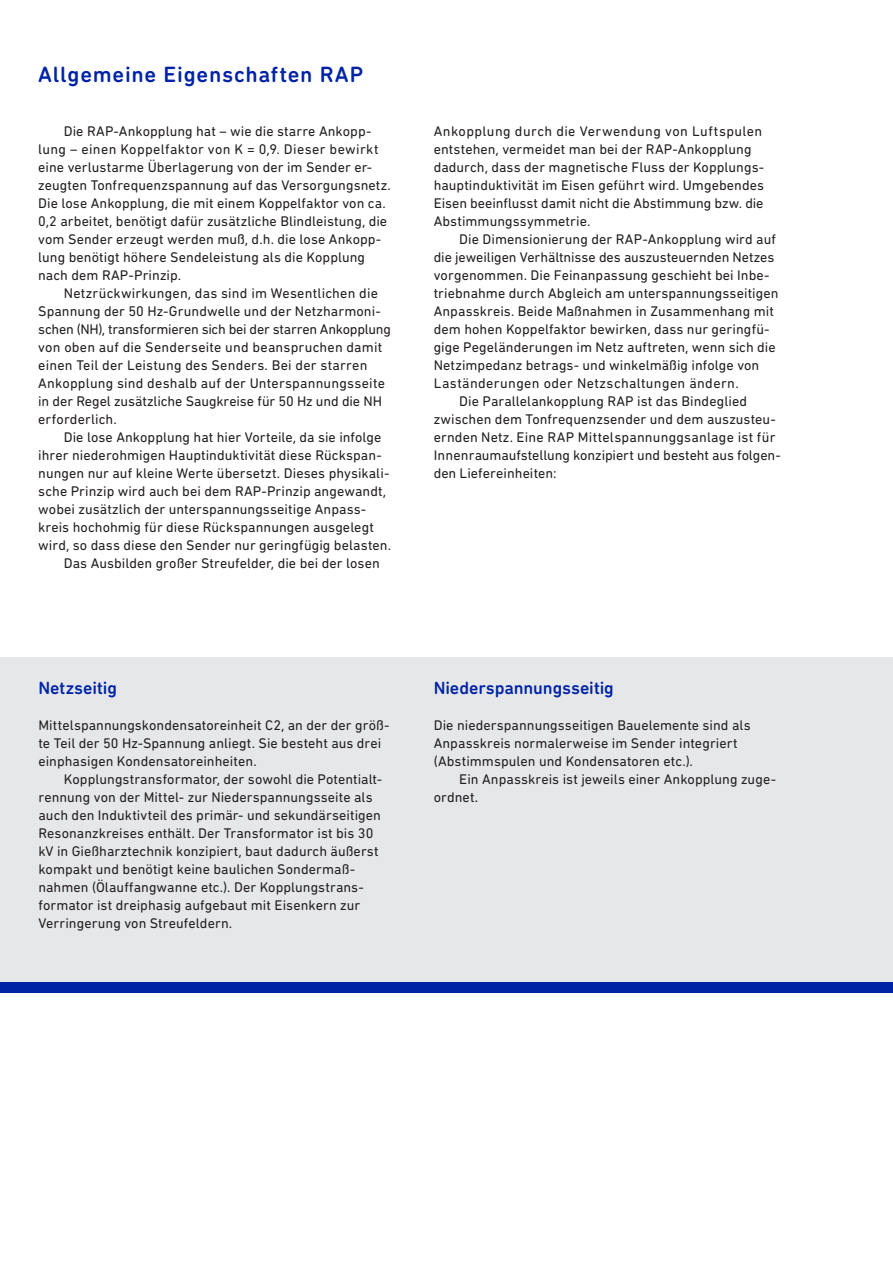
<style>
.page{position:relative;width:893px;height:1263px;background:#fff}
.page>*{position:absolute;margin:0;border:0;box-sizing:border-box;transform-origin:0 0}
.t1{font:500 22.5px "DIN Next Rounded LT Pro";letter-spacing:.035em;color:#0023a6}
.t2{font:500 18px "DIN Next Rounded LT Pro";letter-spacing:-.005em;color:#0023a6}
.t3{font:14.25px/18px "DIN Next Rounded LT Pro";letter-spacing:.005em;color:#231f20}
.s1{color:#020303}
</style>
<div class="page">
<div style="left:0;top:658px;width:893px;height:324px;background:#e6e7e9"></div>
<div style="left:0;top:982px;width:893px;height:10px;background:#0023a6"></div>
<p class="t1" style="left:38px;top:61px;width:326px">Allgemeine Eigenschaften RAP</p>
<p class="t3" style="left:38px;top:122px;width:354px;text-indent:26px">Die RAP-Ankopplung hat – wie die starre Ankopp&shy;lung – einen Koppelfaktor von K = 0,9. Dieser bewirkt eine verlustarme Überlagerung von der im Sender er&shy;zeugten Tonfrequenzspannung auf das Versorgungsnetz.<br>Die lose Ankopplung, die mit einem Koppelfaktor von ca.<br>0,2 arbeitet, benötigt dafür zusätzliche Blindleistung, die vom Sender erzeugt werden muß, d.h. die lose Ankopp&shy;lung benötigt höhere Sendeleistung als die Kopplung nach dem RAP-Prinzip.</p>
<p class="t3" style="left:38px;top:284px;width:354px;text-indent:26px">Netzrückwirkungen, das sind im Wesentlichen die Spannung der 50 Hz-Grundwelle und der Netzharmoni&shy;schen (NH), transformieren sich bei der starren Ankopplung von oben auf die Senderseite und beanspruchen damit einen Teil der Leistung des Senders. Bei der starren Ankopplung sind deshalb auf der Unterspannungsseite in der Regel zusätzliche Saugkreise für 50 Hz und die NH erforderlich.</p>
<p class="t3" style="left:38px;top:428px;width:354px;text-indent:26px">Die lose Ankopplung hat hier Vorteile, da sie infolge ihrer niederohmigen Hauptinduktivität diese Rückspan&shy;nungen nur auf kleine Werte übersetzt. Dieses physikali&shy;sche Prinzip wird auch bei dem RAP-Prinzip angewandt, wobei zusätzlich der unterspannungsseitige Anpass&shy;kreis hochohmig für diese Rückspannungen ausgelegt wird, so dass diese den Sender nur geringfügig belasten.</p>
<p class="t3" style="left:64px;top:554px;width:318px">Das Ausbilden großer Streufelder, die bei der losen</p>
<p class="t3" style="left:434px;top:122px;width:332px">Ankopplung durch die Verwendung von Luftspulen entstehen, vermeidet man bei der RAP-Ankopplung dadurch, dass der magnetische Fluss der Kopplungs&shy;hauptinduktivität im Eisen geführt wird. Umgebendes Eisen beeinflusst damit nicht die Abstimmung bzw. die Abstimmungssymmetrie.</p>
<p class="t3" style="left:434px;top:230px;width:346px;text-indent:26px">Die Dimensionierung der RAP-Ankopplung wird auf die jeweiligen Verhältnisse des auszusteuernden Netzes vorgenommen. Die Feinanpassung geschieht bei Inbe&shy;triebnahme durch Abgleich am unterspannungsseitigen Anpasskreis. Beide Maßnahmen in Zusammenhang mit dem hohen Koppelfaktor bewirken, dass nur geringfü&shy;gige Pegeländerungen im Netz auftreten, wenn sich die Netzimpedanz betrags- und winkelmäßig infolge von Laständerungen oder Netzschaltungen ändern.</p>
<p class="t3" style="left:434px;top:392px;width:349px;text-indent:26px">Die Parallelankopplung RAP ist das Bindeglied zwischen dem Tonfrequenzsender und dem auszusteu&shy;ernden Netz. Eine RAP Mittelspannunggsanlage ist für Innenraumaufstellung konzipiert und besteht aus folgen&shy;den Liefereinheiten:</p>
<p class="t2" style="left:38px;top:677px;width:80px">Netzseitig</p>
<p class="t3" style="left:38px;top:716px;width:353px">Mittelspannungskondensatoreinheit C2, an der der größ&shy;te Teil der 50 Hz-Spannung anliegt. Sie besteht aus drei einphasigen Kondensatoreinheiten.</p>
<p class="t3" style="left:38px;top:770px;width:345px;text-indent:26px">Kopplungstransformator, der sowohl die Potentialt&shy;rennung von der Mittel- zur Niederspannungsseite als auch den Induktivteil des primär- und sekundärseitigen Resonanzkreises enthält. Der Transformator ist bis 30 kV in Gießharztechnik konzipiert, baut dadurch äußerst kompakt und benötigt keine baulichen Sondermaß&shy;nahmen (Ölauffangwanne etc.). Der Kopplungstrans&shy;formator ist dreiphasig aufgebaut mit Eisenkern zur Verringerung von Streufeldern.</p>
<p class="t2" style="left:434px;top:677px;width:182px">Niederspannungsseitig</p>
<p class="t3" style="left:434px;top:716px;width:319px">Die niederspannungsseitigen Bauelemente sind als<br>Anpasskreis normalerweise im Sender integriert (Abstimmspulen und Kondensatoren etc.).</p>
<p class="t3" style="left:434px;top:770px;width:344px;text-indent:26px">Ein Anpasskreis ist jeweils einer Ankopplung zuge&shy;ordnet<span class="s1">.</span></p>
</div>
